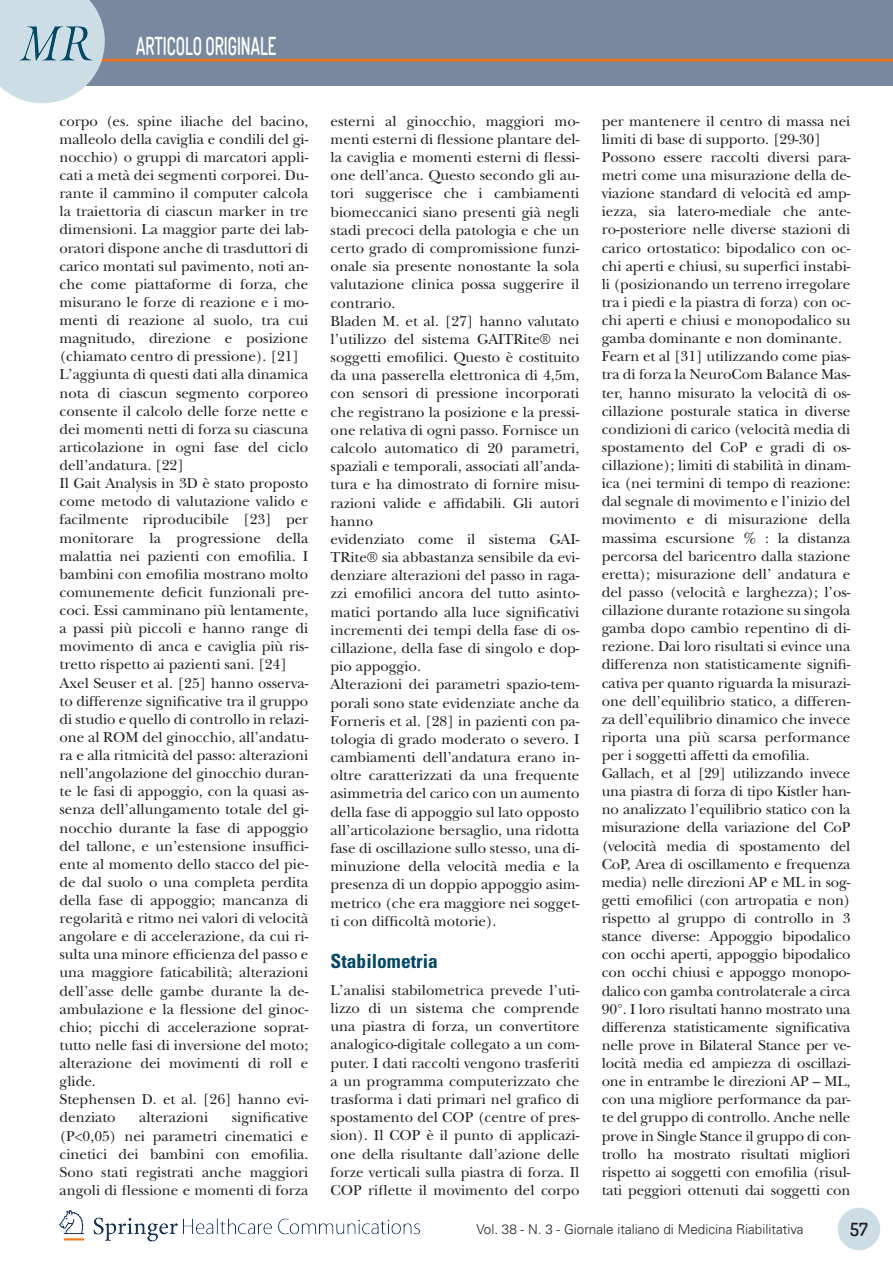
<style>
.page{position:relative;width:893px;height:1263px;background:#fff}
.page>*{position:absolute;margin:0;border:0;box-sizing:border-box;transform-origin:0 0}
.t1{font:600 24.75px "Dosis";color:#fff;scale:.67 1}
.t2{font:700 condensed 19.5px "Univers LT Std";color:#024865}
.t3{font:600 18px "Dosis";color:#231f20}
.t4{font:15px/18.1px "New Baskerville";color:#231f20}
.t5{font:300 13.5px "Univers LT Std";color:#231f20}
</style>
<div class="page">
<div style="left:0;top:0;width:893px;height:85px;background:#78889e"></div>
<hr style="left:96px;top:59px;width:797px;height:3px;background:#e27725">
<svg style="left:0;top:0;width:105px;height:103px"></svg>
<img style="left:59px;top:1210px;width:361px;height:32px">
<img style="left:20px;top:27px;width:73px;height:33px">
<div style="left:838px;top:1208px;width:42px;height:42px;background:#cddde6;border-radius:50%"></div>
<h1 class="t1" style="left:136px;top:30px;width:211px">ARTICOLO ORIGINALE</h1>
<p class="t4" style="left:60px;top:112px;width:250px">corpo (es. spine iliache del bacino, malleolo della caviglia e condili del gi&shy;nocchio) o gruppi di marcatori appli&shy;cati a metà dei segmenti corporei. Du&shy;rante il cammino il computer calcola la traiettoria di ciascun marker in tre dimensioni. La maggior parte dei lab&shy;oratori dispone anche di trasduttori di carico montati sul pavimento, noti an&shy;che come piattaforme di forza, che misurano le forze di reazione e i mo&shy;menti di reazione al suolo, tra cui magnitudo, direzione e posizione (chiamato centro di pressione). [21] L’aggiunta di questi dati alla dinamica nota di ciascun segmento corporeo consente il calcolo delle forze nette e dei momenti netti di forza su ciascuna articolazione in ogni fase del ciclo dell’andatura. [22]<br>Il Gait Analysis in 3D è stato proposto come metodo di valutazione valido e facilmente riproducibile [23] per monitorare la progressione della malattia nei pazienti con emofilia. I bambini con emofilia mostrano molto comunemente deficit funzionali pre&shy;coci. Essi camminano più lentamente, a passi più piccoli e hanno range di movimento di anca e caviglia più ris&shy;tretto rispetto ai pazienti sani. [24] Axel Seuser et al. [25] hanno osserva&shy;to differenze significative tra il gruppo di studio e quello di controllo in relazi&shy;one al ROM del ginocchio, all’andatu&shy;ra e alla ritmicità del passo: alterazioni nell’angolazione del ginocchio duran&shy;te le fasi di appoggio, con la quasi as&shy;senza dell’allungamento totale del gi&shy;nocchio durante la fase di appoggio del tallone, e un’estensione insuffici&shy;ente al momento dello stacco del pie&shy;de dal suolo o una completa perdita della fase di appoggio; mancanza di regolarità e ritmo nei valori di velocità angolare e di accelerazione, da cui ri&shy;sulta una minore efficienza del passo e una maggiore faticabilità; alterazioni dell’asse delle gambe durante la de&shy;ambulazione e la flessione del ginoc&shy;chio; picchi di accelerazione soprat&shy;tutto nelle fasi di inversione del moto; alterazione dei movimenti di roll e glide.<br>Stephensen D. et al. [26] hanno evi&shy;denziato</p>
<p class="t4" style="left:139px;top:1108px;width:71px">alterazioni</p>
<p class="t4" style="left:60px;top:1108px;width:250px;text-align:justify;text-indent:172px">significative (P&lt;0,05) nei parametri cinematici e cinetici dei bambini con emofilia.<br>Sono stati registrati anche maggiori angoli di flessione e momenti di forza</p>
<p class="t4" style="left:331px;top:112px;width:250px">esterni al ginocchio, maggiori mo&shy;menti esterni di flessione plantare del&shy;la caviglia e momenti esterni di flessi&shy;one dell’anca. Questo secondo gli au&shy;tori suggerisce che i cambiamenti biomeccanici siano presenti già negli stadi precoci della patologia e che un certo grado di compromissione funzi&shy;onale sia presente nonostante la sola valutazione clinica possa suggerire il contrario.<br>Bladen M. et al. [27] hanno valutato l’utilizzo del sistema GAITRite® nei soggetti emofilici. Questo è costituito da una passerella elettronica di 4,5m, con sensori di pressione incorporati che registrano la posizione e la pressi&shy;one relativa di ogni passo. Fornisce un calcolo automatico di 20 parametri, spaziali e temporali, associati all’anda&shy;tura e ha dimostrato di fornire misu&shy;razioni valide e affidabili. Gli autori hanno<br>evidenziato come il sistema GAI-TRite® sia abbastanza sensibile da evi&shy;denziare alterazioni del passo in raga&shy;zzi emofilici ancora del tutto asinto&shy;matici portando alla luce significativi incrementi dei tempi della fase di os&shy;cillazione, della fase di singolo e dop&shy;pio appoggio.<br>Alterazioni dei parametri spazio-tem&shy;porali sono state evidenziate anche da Forneris et al. [28] in pazienti con pa&shy;tologia di grado moderato o severo. I cambiamenti dell’andatura erano in&shy;oltre caratterizzati da una frequente asimmetria del carico con un aumento della fase di appoggio sul lato opposto all’articolazione bersaglio, una ridotta fase di oscillazione sullo stesso, una di&shy;minuzione della velocità media e la presenza di un doppio appoggio asim&shy;metrico (che era maggiore nei sogget&shy;ti con difficoltà motorie).</p>
<h2 class="t2" style="left:331px;top:949px;width:109px">Stabilometria</h2>
<p class="t4" style="left:331px;top:981px;width:250px;text-align:justify">L’analisi stabilometrica prevede l’uti&shy;lizzo di un sistema che comprende una piastra di forza, un convertitore analogico-digitale collegato a un com&shy;puter. I dati raccolti vengono trasferiti a un programma computerizzato che trasforma i dati primari nel grafico di spostamento del COP (centre of pres&shy;sion). Il COP è il punto di applicazi&shy;one della risultante dall’azione delle forze verticali sulla piastra di forza. Il COP riflette il movimento del corpo</p>
<p class="t4" style="left:602px;top:112px;width:250px">per mantenere il centro di massa nei limiti di base di supporto. [29-30] Possono essere raccolti diversi para&shy;metri come una misurazione della de&shy;viazione standard di velocità ed amp&shy;iezza, sia latero-mediale che ante&shy;ro-posteriore nelle diverse stazioni di carico ortostatico: bipodalico con oc&shy;chi aperti e chiusi, su superfici instabi&shy;li (posizionando un terreno irregolare tra i piedi e la piastra di forza) con oc&shy;chi aperti e chiusi e monopodalico su gamba dominante e non dominante.<br>Fearn et al [31] utilizzando come pias&shy;tra di forza la NeuroCom Balance Mas&shy;ter, hanno misurato la velocità di os&shy;cillazione posturale statica in diverse condizioni di carico (velocità media di spostamento del CoP e gradi di os&shy;cillazione); limiti di stabilità in dinam&shy;ica (nei termini di tempo di reazione: dal segnale di movimento e l’inizio del movimento e di misurazione della massima escursione % : la distanza percorsa del baricentro dalla stazione eretta); misurazione dell’ andatura e del passo (velocità e larghezza); l’os&shy;cillazione durante rotazione su singola gamba dopo cambio repentino di di&shy;rezione. Dai loro risultati si evince una differenza non statisticamente signifi&shy;cativa per quanto riguarda la misurazi&shy;one dell’equilibrio statico, a differen&shy;za dell’equilibrio dinamico che invece riporta una più scarsa performance per i soggetti affetti da emofilia.<br>Gallach, et al [29] utilizzando invece una piastra di forza di tipo Kistler han&shy;no analizzato l’equilibrio statico con la misurazione della variazione del CoP (velocità media di spostamento del CoP, Area di oscillamento e frequenza media) nelle direzioni AP e ML in sog&shy;getti emofilici (con artropatia e non) rispetto al gruppo di controllo in 3 stance diverse: Appoggio bipodalico con occhi aperti, appoggio bipodalico con occhi chiusi e appoggo monopo&shy;dalico con gamba controlaterale a circa 90°. I loro risultati hanno mostrato una differenza statisticamente significativa nelle prove in Bilateral Stance per ve&shy;locità media ed ampiezza di oscillazi&shy;one in entrambe le direzioni AP – ML, con una migliore performance da par&shy;te del gruppo di controllo. Anche nelle prove in Single Stance il gruppo di con&shy;trollo ha mostrato risultati migliori rispetto ai soggetti con emofilia (risul&shy;tati peggiori ottenuti dai soggetti con</p>
<p class="t5" style="left:477px;top:1221px;width:329px">Vol. 38 - N. 3 - Giornale italiano di Medicina Riabilitativa</p>
<p class="t3" style="left:850px;top:1217px;width:19px">57</p>
</div>
